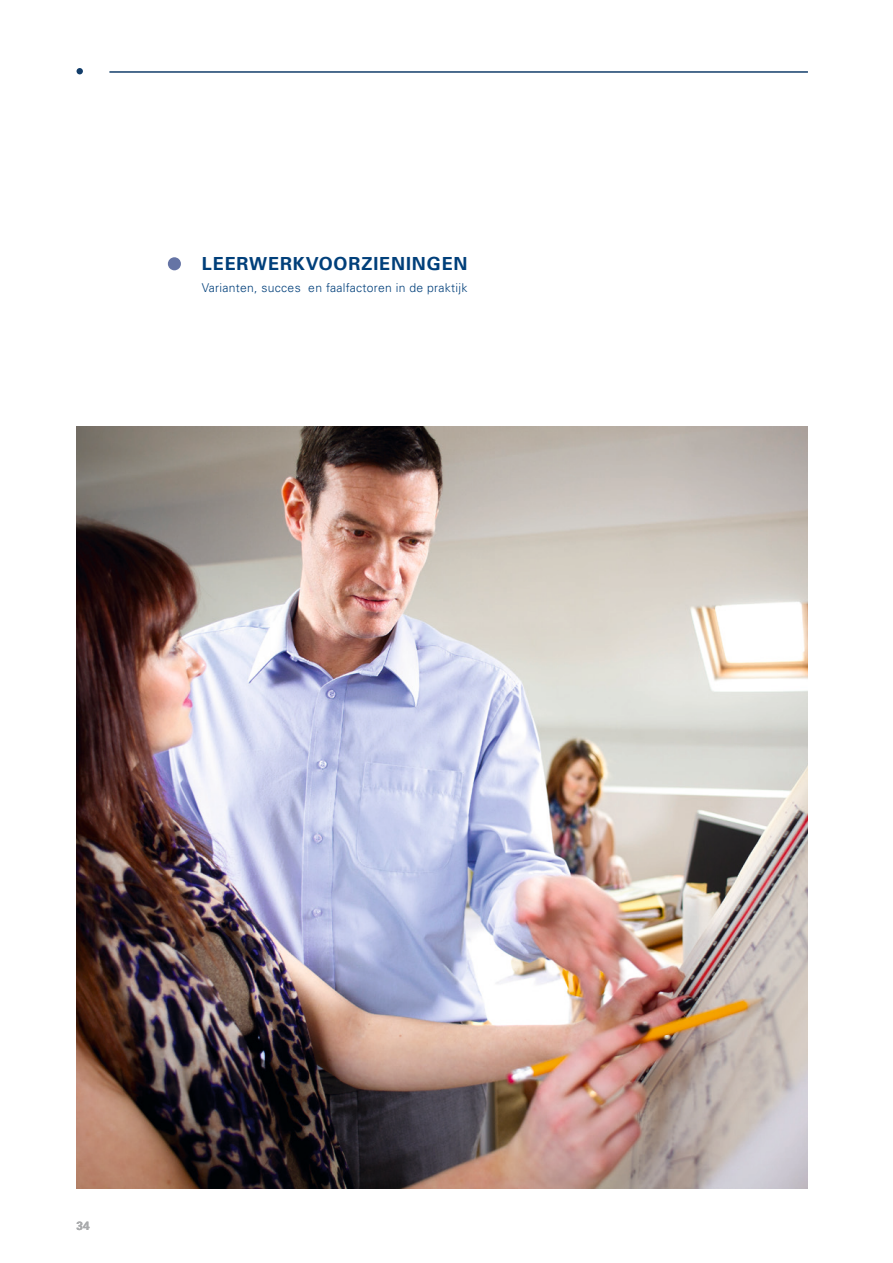
<style>
.page{position:relative;width:893px;height:1263px;background:#fff}
.page>*{position:absolute;margin:0;border:0;box-sizing:border-box;transform-origin:0 0}
.t1{font:700 18px "Univers LT Std";letter-spacing:.05em;color:#003f7a}
.t2{font:300 12.15px "Univers LT Std";letter-spacing:.02em;color:#003f7a}
.t3{font:700 12px "Univers LT Std";color:#a9aaac}
</style>
<div class="page">
<img style="left:77px;top:427px;width:731px;height:761px">
<hr style="left:109px;top:71px;width:699px;height:2px;background:#123d6a">
<svg style="left:77px;top:68px;width:6px;height:6px"></svg>
<div style="left:168px;top:257px;width:13px;height:13px;background:#6574a5;border-radius:50%"></div>
<h1 class="t1" style="left:202px;top:253px;width:267px">LEERWERKVOORZIENINGEN</h1>
<p class="t2" style="left:202px;top:280px;width:267px">Varianten, succes en faalfactoren in de praktijk</p>
<p class="t3" style="left:77px;top:1219px;width:15px">34</p>
</div>
